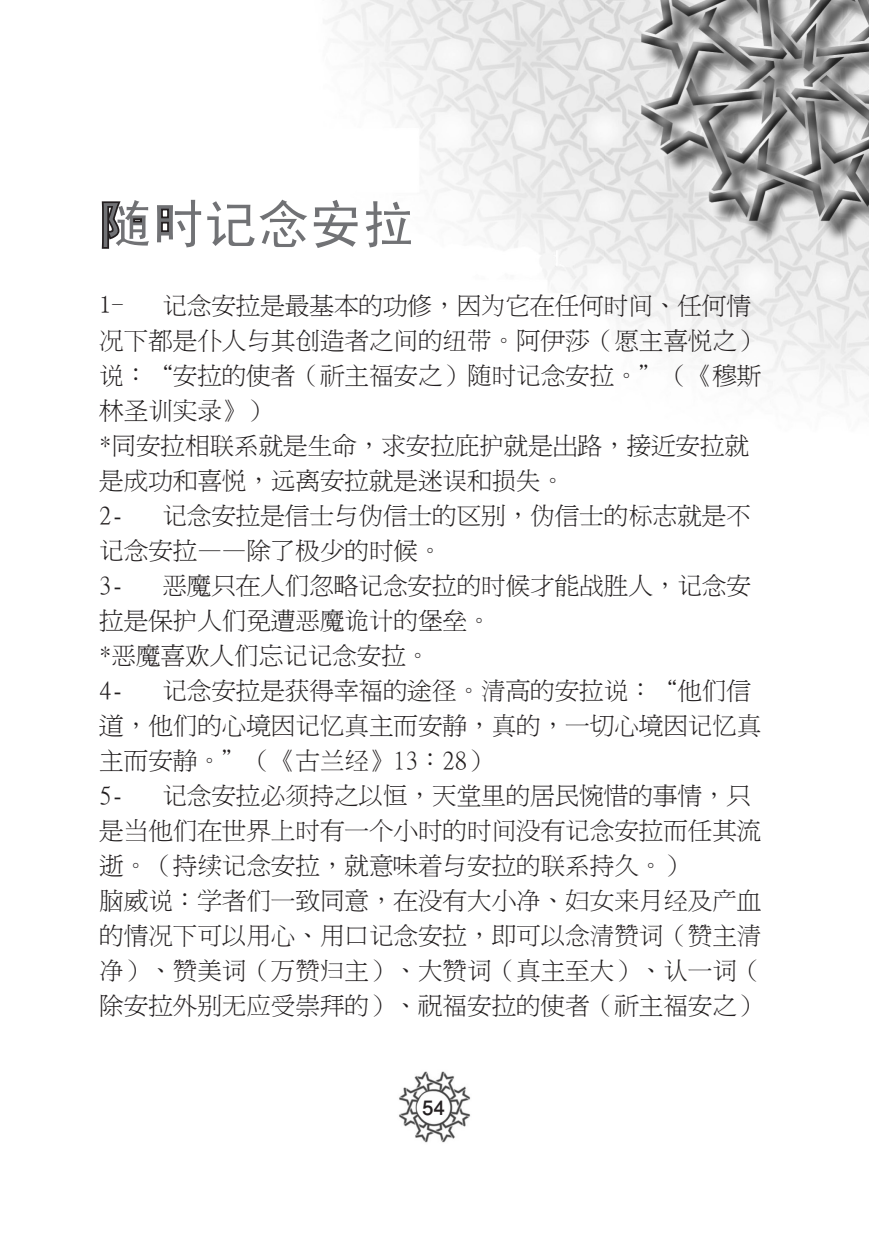
<style>
.page{position:relative;width:869px;height:1241px;background:#fff}
.page>*{position:absolute;margin:0;border:0;box-sizing:border-box;transform-origin:0 0}
.t1{font:52.5px "Sim Hei";color:#717275}
.t2{font:500 28px "Win Soft Pro";color:#231f20}
.t3{font:24.5px/35px "Ming Li U";color:#231f20}
.t4{font:24.5px "Sim Sun";color:#231f20}
</style>
<div class="page">
<img style="left:330px;top:0;width:538px;height:1143px">
<svg style="left:101px;top:201px;width:43px;height:48px"></svg>
<svg style="left:159px;top:206px;width:12px;height:28px"></svg>
<p class="t1" style="left:99px;top:197px;width:316px">随时记念安拉</p>
<p class="t3" style="left:99px;top:287px;width:663px;text-indent:63px">记念安拉是最基本的功修，因为它在任何时间、任何情况下都是仆人与其创造者之间的纽带。阿伊莎（愿主喜悦之）说：“安拉的使者（祈主福安之）随时记念安拉。”（《穆斯林圣训实录》）</p>
<p class="t3" style="left:99px;top:428px;width:651px">*同安拉相联系就是生命，求安拉庇护就是出路，接近安拉就是成功和喜悦，远离安拉就是迷误和损失。<br>2-</p>
<p class="t4" style="left:99px;top:291px;width:26px">1-</p>
<p class="t3" style="left:99px;top:498px;width:652px;text-indent:63px">记念安拉是信士与伪信士的区别，伪信士的标志就是不记念安拉——除了极少的时候。<br>3-</p>
<p class="t3" style="left:99px;top:568px;width:652px;text-indent:63px">恶魔只在人们忽略记念安拉的时候才能战胜人，记念安拉是保护人们免遭恶魔诡计的堡垒。</p>
<p class="t3" style="left:99px;top:638px;width:332px">*恶魔喜欢人们忘记记念安拉。<br>4-</p>
<p class="t3" style="left:99px;top:673px;width:663px;text-indent:63px">记念安拉是获得幸福的途径。清高的安拉说：“他们信道，他们的心境因记忆真主而安静，真的，一切心境因记忆真主而安静。”（《古兰经》13：28）<br>5-</p>
<p class="t3" style="left:99px;top:778px;width:663px;text-indent:63px">记念安拉必须持之以恒，天堂里的居民惋惜的事情，只是当他们在世界上时有一个小时的时间没有记念安拉而任其流逝。（持续记念安拉，就意味着与安拉的联系持久。）<br>脑威说：学者们一致同意，在没有大小净、妇女来月经及产血的情况下可以用心、用口记念安拉，即可以念清赞词（赞主清净）、赞美词（万赞归主）、大赞词（真主至大）、认一词（除安拉外别无应受崇拜的）、祝福安拉的使者（祈主福安之）</p>
<p class="t2" style="left:422px;top:1087px;width:24px">54</p>
</div>
